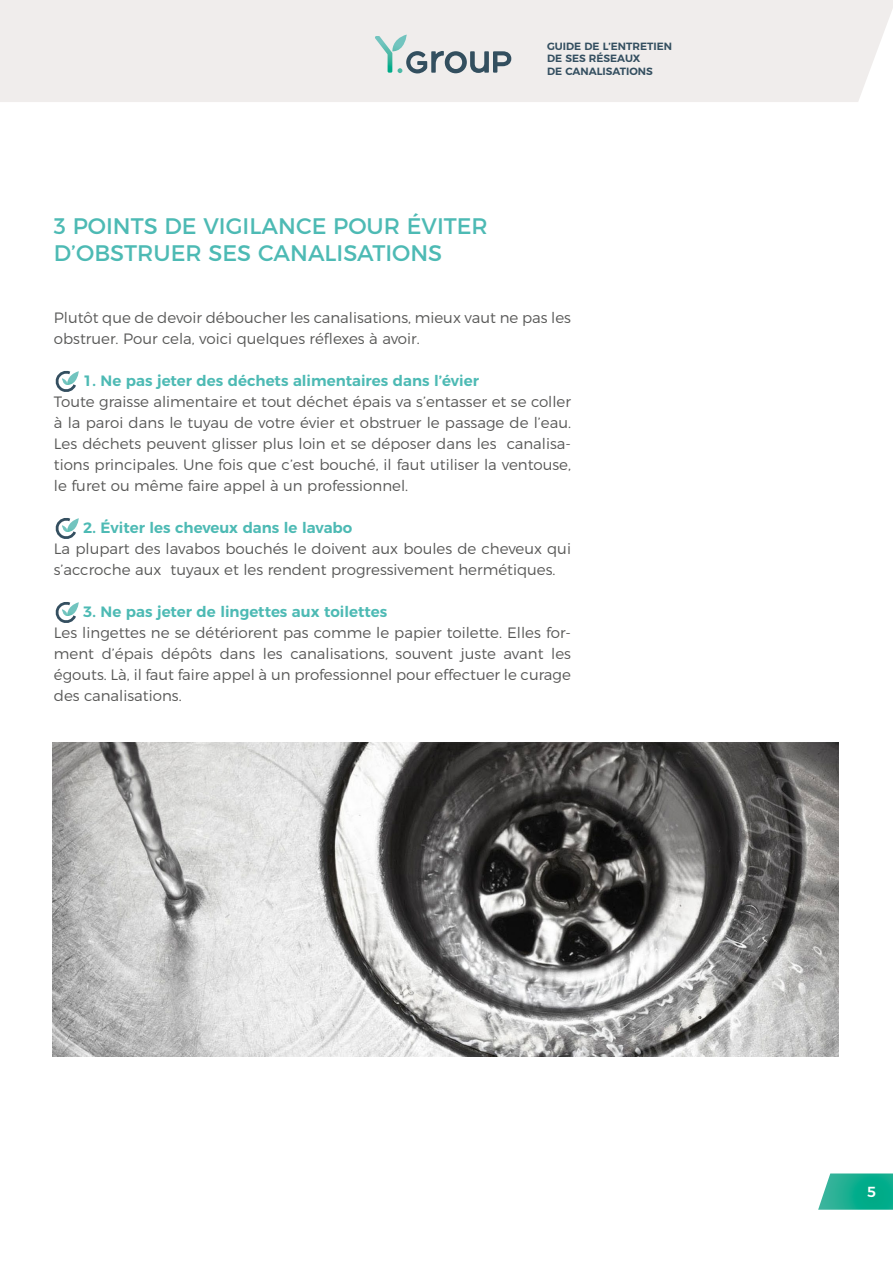
<style>
.page{position:relative;width:893px;height:1263px;background:#fff}
.page>*{position:absolute;margin:0;border:0;box-sizing:border-box;transform-origin:0 0}
.t1{font:22.5px/27px "Montserrat";color:#4dbab4}
.t2{font:300 15px/21px "Montserrat";color:#575756}
.t3{font:600 15px "Montserrat";color:#4dbab4}
.t4{font:500 14.55px "Montserrat";color:#fff}
.t5{font:600 10.5px/12.6px "Montserrat";color:#344f60}
</style>
<div class="page">
<svg style="left:818px;top:1173px;width:75px;height:37px;background:#2bb69a"></svg>
<div style="left:0;top:0;width:893px;height:102px;background:#f0edec"></div>
<svg style="left:374px;top:35px;width:137px;height:38px;background:#bfc9cb"></svg>
<svg style="left:55px;top:370px;width:24px;height:22px"></svg>
<svg style="left:55px;top:518px;width:24px;height:21px"></svg>
<svg style="left:55px;top:602px;width:24px;height:21px"></svg>
<img style="left:52px;top:742px;width:787px;height:315px">
<h1 class="t1" style="left:54px;top:211px;width:436px">3 POINTS DE VIGILANCE POUR ÉVITER<br>D’OBSTRUER SES CANALISATIONS</h1>
<p class="t5" style="left:547px;top:39px;width:126px">GUIDE DE L’ENTRETIEN<br>DE SES RÉSEAUX<br>DE CANALISATIONS</p>
<p class="t2" style="left:54px;top:306px;width:519px">Plutôt que de devoir déboucher les canalisations, mieux vaut ne pas les obstruer. Pour cela, voici quelques réflexes à avoir.</p>
<p class="t3" style="left:83px;top:369px;width:397px">1. Ne pas jeter des déchets alimentaires dans l’évier</p>
<p class="t2" style="left:54px;top:390px;width:519px;text-align:justify">Toute graisse alimentaire et tout déchet épais va s’entasser et se coller à la paroi dans le tuyau de votre évier et obstruer le passage de l’eau.<br>Les déchets peuvent glisser plus loin et se déposer dans les canalisa&shy;tions principales. Une fois que c’est bouché, il faut utiliser la ventouse, le furet ou même faire appel à un professionnel.</p>
<p class="t3" style="left:83px;top:516px;width:271px">2. Éviter les cheveux dans le lavabo</p>
<p class="t2" style="left:54px;top:537px;width:519px">La plupart des lavabos bouchés le doivent aux boules de cheveux qui s’accroche aux tuyaux et les rendent progressivement hermétiques.</p>
<p class="t3" style="left:83px;top:600px;width:305px">3. Ne pas jeter de lingettes aux toilettes</p>
<p class="t2" style="left:54px;top:621px;width:519px;text-align:justify">Les lingettes ne se détériorent pas comme le papier toilette. Elles for&shy;ment d’épais dépôts dans les canalisations, souvent juste avant les égouts. Là, il faut faire appel à un professionnel pour effectuer le curage des canalisations.</p>
<p class="t4" style="left:867px;top:1180px;width:11px">5</p>
</div>
